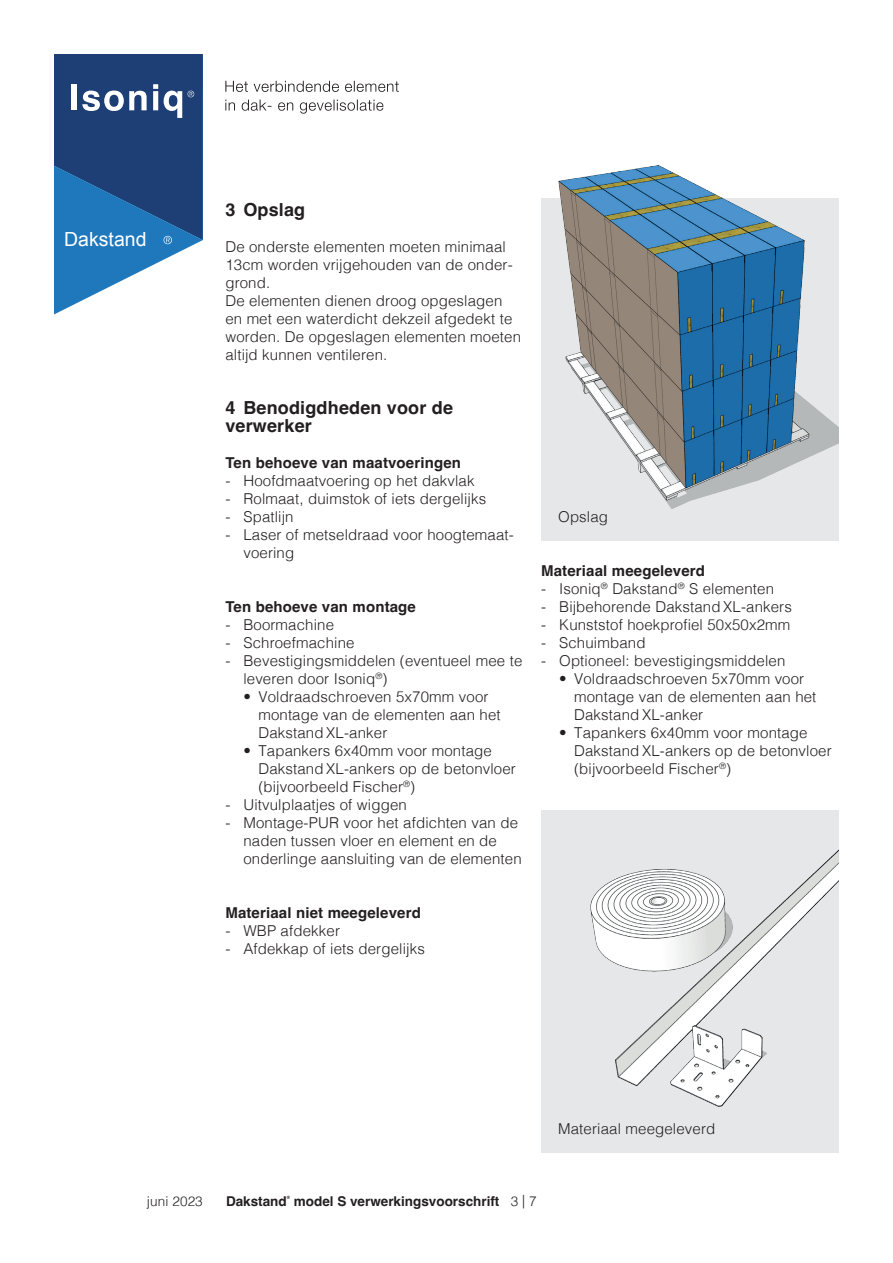
<style>
.page{position:relative;width:893px;height:1263px;background:#fff}
.page>*{position:absolute;margin:0;border:0;box-sizing:border-box;transform-origin:0 0}
.t1{font:19.5px "Arial";color:#fff}
.t2{font:700 18px/18px "Helvetica";letter-spacing:.01em;color:#231f20}
.t3{font:300 15px/18px "Helvetica";letter-spacing:.01em;color:#231f20}
.t4{font:700 15px "Helvetica";letter-spacing:.01em;color:#231f20}
.t5{font:700 13.5px "Helvetica";color:#231f20}
.t6{font:300 13.5px "Helvetica";letter-spacing:.01em;color:#231f20}
.t7{font:700 4.5px "Helvetica";color:#231f20}
.s1{font-weight:300}
</style>
<div class="page">
<svg style="left:225px;top:100px;width:158px;height:14px"></svg>
<svg style="left:225px;top:81px;width:174px;height:11px"></svg>
<svg style="left:54px;top:54px;width:149px;height:260px"></svg>
<div style="left:541px;top:198px;width:298px;height:342px;background:#e6e7e9"></div>
<img style="left:558px;top:165px;width:281px;height:344px">
<img style="left:541px;top:810px;width:298px;height:342px">
<h1 class="t1" style="left:64px;top:226px;width:84px">Dakstand</h1>
<p class="t2" style="left:225px;top:203px;width:81px">3 Opslag</p>
<p class="t3" style="left:225px;top:237px;width:297px">De onderste elementen moeten minimaal 13cm worden vrijgehouden van de onder&shy;grond.<br>De elementen dienen droog opgeslagen en met een waterdicht dekzeil afgedekt te worden. De opgeslagen elementen moeten altijd kunnen ventileren.</p>
<p class="t2" style="left:225px;top:401px;width:229px">4 Benodigdheden voor de verwerker</p>
<p class="t4" style="left:225px;top:454px;width:237px">Ten behoeve van maatvoeringen</p>
<p class="t3" style="left:225px;top:471px;width:251px">- Hoofdmaatvoering op het dakvlak</p>
<p class="t3" style="left:225px;top:489px;width:262px">- Rolmaat, duimstok of iets dergelijks</p>
<p class="t3" style="left:225px;top:507px;width:70px">- Spatlijn</p>
<p class="t3" style="left:243px;top:525px;width:272px;text-indent:-18px">- Laser of metseldraad voor hoogtemaat&shy;voering</p>
<p class="t4" style="left:225px;top:598px;width:192px">Ten behoeve van montage</p>
<p class="t3" style="left:225px;top:615px;width:110px">- Boormachine</p>
<p class="t3" style="left:225px;top:633px;width:131px">- Schroefmachine</p>
<p class="t3" style="left:243px;top:651px;width:280px;text-indent:-18px">- Bevestigingsmiddelen (eventueel mee te leveren door Isoniq<sup>®</sup>)</p>
<p class="t3" style="left:258px;top:687px;width:244px;text-indent:-15px">• Voldraadschroeven 5x70mm voor montage van de elementen aan het<br>Dakstand XL-anker</p>
<p class="t3" style="left:258px;top:741px;width:259px;text-indent:-15px">• Tapankers 6x40mm voor montage<br>Dakstand XL-ankers op de betonvloer (bijvoorbeeld Fischer<sup>®</sup>)</p>
<p class="t3" style="left:225px;top:795px;width:183px">- Uitvulplaatjes of wiggen</p>
<p class="t3" style="left:243px;top:813px;width:280px;text-indent:-18px">- Montage-PUR voor het afdichten van de naden tussen vloer en element en de onderlinge aansluiting van de elementen</p>
<p class="t4" style="left:225px;top:904px;width:197px">Materiaal niet meegeleverd</p>
<p class="t3" style="left:225px;top:921px;width:116px">- WBP afdekker</p>
<p class="t3" style="left:225px;top:939px;width:201px">- Afdekkap of iets dergelijks</p>
<p class="t3" style="left:558px;top:507px;width:51px">Opslag</p>
<p class="t4" style="left:541px;top:562px;width:165px">Materiaal meegeleverd</p>
<p class="t3" style="left:541px;top:579px;width:234px">- Isoniq<sup>®</sup> Dakstand<sup>®</sup> S elementen</p>
<p class="t3" style="left:541px;top:597px;width:252px">- Bijbehorende Dakstand XL-ankers</p>
<p class="t3" style="left:541px;top:615px;width:251px">- Kunststof hoekprofiel 50x50x2mm</p>
<p class="t3" style="left:541px;top:633px;width:106px">- Schuimband</p>
<p class="t3" style="left:541px;top:651px;width:246px">- Optioneel: bevestigingsmiddelen</p>
<p class="t3" style="left:574px;top:669px;width:244px;text-indent:-15px">• Voldraadschroeven 5x70mm voor montage van de elementen aan het<br>Dakstand XL-anker</p>
<p class="t3" style="left:574px;top:723px;width:259px;text-indent:-15px">• Tapankers 6x40mm voor montage<br>Dakstand XL-ankers op de betonvloer (bijvoorbeeld Fischer<sup>®</sup>)</p>
<p class="t6" style="left:147px;top:1190px;width:57px">juni 2023</p>
<p class="t5" style="left:226px;top:1193px;width:62px">Dakstand</p>
<p class="t7" style="left:287px;top:1195px;width:5px">®</p>
<p class="t5" style="left:294px;top:1193px;width:244px">model S verwerkingsvoorschrift <span class="s1">3 | 7</span></p>
<p class="t3" style="left:558px;top:1119px;width:159px">Materiaal meegeleverd</p>
</div>
